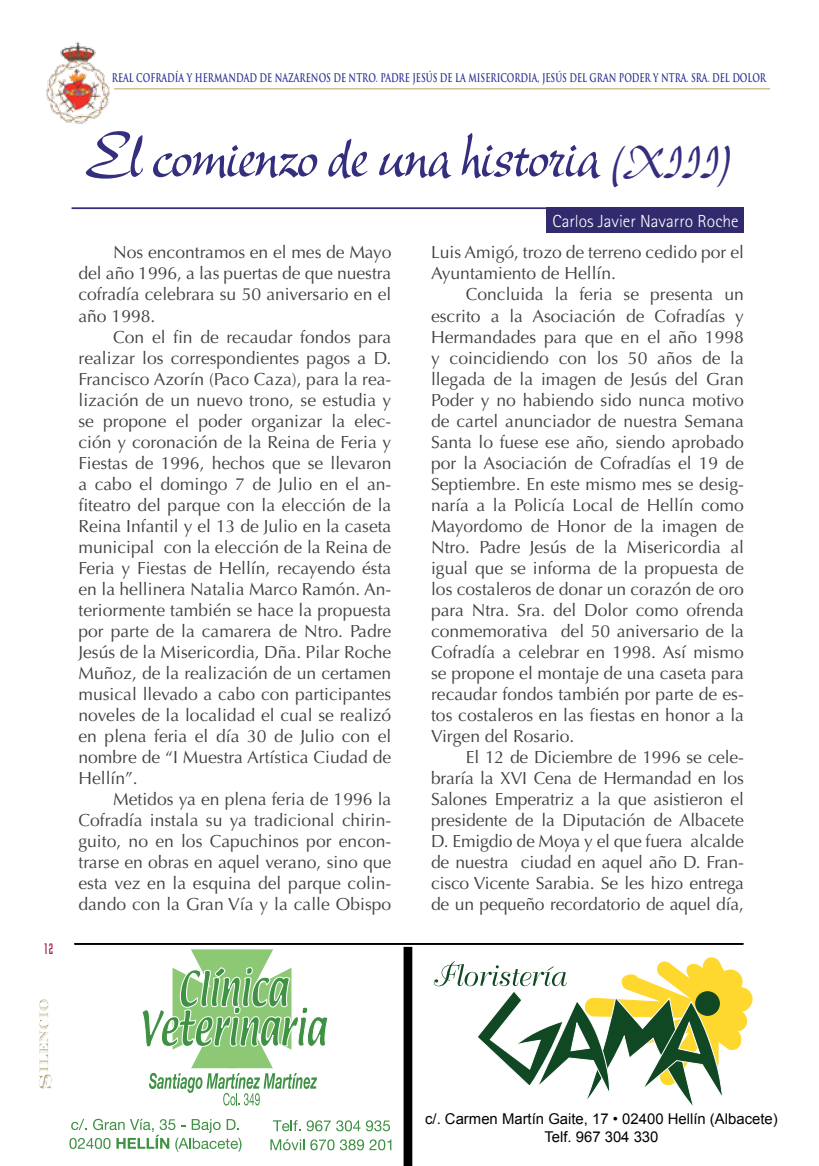
<style>
.page{position:relative;width:819px;height:1166px;background:#fff}
.page>*{position:absolute;margin:0;border:0;box-sizing:border-box;transform-origin:0 0}
.t1{font:70px "New Berolina";letter-spacing:-.03em;color:#342e7f;scale:.84 1}
.t2{font:17.5px/21px "Optima";color:#414042;text-align:justify}
.t3{font:300 17.5px "Rotis Sans Serif";color:#fff}
.t4{font:14.88px/17.8px "Arial";color:#000;text-align:center}
.t5{font:14.88px "Industria Solid A";color:#a31c41}
.t6{font:700 11.72px "Trajan";color:#2f3390;scale:.7 1}
.s1{font-size:47.6px}
</style>
<div class="page">
<img style="left:46px;top:41px;width:64px;height:83px">
<hr style="left:114px;top:88px;width:656px;height:1px;background:#b6a157">
<svg style="left:39px;top:999px;width:9px;height:12px"></svg>
<div style="left:403px;top:947px;width:9px;height:219px;background:#000"></div>
<hr style="left:74px;top:943px;width:669px;height:2px;background:#000">
<hr style="left:72px;top:207px;width:672px;height:2px;background:#342e7f">
<div style="left:546px;top:207px;width:198px;height:26px;background:#312b6e"></div>
<svg style="left:434px;top:957px;width:319px;height:149px"></svg>
<svg style="left:270px;top:1139px;width:34px;height:11px"></svg>
<svg style="left:310px;top:1139px;width:24px;height:11px"></svg>
<svg style="left:340px;top:1139px;width:51px;height:11px"></svg>
<svg style="left:273px;top:1120px;width:27px;height:11px"></svg>
<svg style="left:306px;top:1120px;width:54px;height:11px"></svg>
<svg style="left:366px;top:1120px;width:24px;height:11px"></svg>
<svg style="left:69px;top:1119px;width:172px;height:33px"></svg>
<svg style="left:142px;top:949px;width:186px;height:156px"></svg>
<p class="t5" style="left:44px;top:940px;width:10px">12</p>
<p class="t6" style="left:112px;top:70px;width:936px">REAL COFRADÍA Y HERMANDAD DE NAZARENOS DE NTRO. PADRE JESÚS DE LA MISERICORDIA, JESÚS DEL GRAN PODER Y NTRA. SRA. DEL DOLOR</p>
<h1 class="t1" style="left:84px;top:114px;width:774px">El comienzo de una historia <span class="s1">(XIII)</span></h1>
<p class="t2" style="left:78px;top:242px;width:314px;text-indent:35px">Nos encontramos en el mes de Mayo del año 1996, a las puertas de que nuestra cofradía celebrara su 50 aniversario en el año 1998.</p>
<p class="t2" style="left:78px;top:326px;width:314px;text-indent:35px">Con el fin de recaudar fondos para realizar los correspondientes pagos a D.<br>Francisco Azorín (Paco Caza), para la rea&shy;lización de un nuevo trono, se estudia y se propone el poder organizar la elec&shy;ción y coronación de la Reina de Feria y Fiestas de 1996, hechos que se llevaron a cabo el domingo 7 de Julio en el an&shy;fiteatro del parque con la elección de la Reina Infantil y el 13 de Julio en la caseta municipal con la elección de la Reina de Feria y Fiestas de Hellín, recayendo ésta en la hellinera Natalia Marco Ramón. An&shy;teriormente también se hace la propuesta por parte de la camarera de Ntro. Padre Jesús de la Misericordia, Dña. Pilar Roche Muñoz, de la realización de un certamen musical llevado a cabo con participantes noveles de la localidad el cual se realizó en plena feria el día 30 de Julio con el nombre de “I Muestra Artística Ciudad de Hellín”.</p>
<p class="t2" style="left:78px;top:788px;width:314px;text-indent:35px">Metidos ya en plena feria de 1996 la Cofradía instala su ya tradicional chirin&shy;guito, no en los Capuchinos por encon&shy;trarse en obras en aquel verano, sino que esta vez en la esquina del parque colin&shy;dando con la Gran Vía y la calle Obispo</p>
<p class="t3" style="left:552px;top:211px;width:187px">Carlos Javier Navarro Roche</p>
<p class="t2" style="left:431px;top:242px;width:314px">Luis Amigó, trozo de terreno cedido por el<br>Ayuntamiento de Hellín.</p>
<p class="t2" style="left:431px;top:284px;width:314px;text-indent:35px">Concluida la feria se presenta un escrito a la Asociación de Cofradías y Hermandades para que en el año 1998 y coincidiendo con los 50 años de la llegada de la imagen de Jesús del Gran Poder y no habiendo sido nunca motivo de cartel anunciador de nuestra Semana Santa lo fuese ese año, siendo aprobado por la Asociación de Cofradías el 19 de Septiembre. En este mismo mes se desig&shy;naría a la Policía Local de Hellín como Mayordomo de Honor de la imagen de Ntro. Padre Jesús de la Misericordia al igual que se informa de la propuesta de los costaleros de donar un corazón de oro para Ntra. Sra. del Dolor como ofrenda conmemorativa del 50 aniversario de la Cofradía a celebrar en 1998. Así mismo se propone el montaje de una caseta para recaudar fondos también por parte de es&shy;tos costaleros en las fiestas en honor a la Virgen del Rosario.</p>
<p class="t2" style="left:431px;top:746px;width:314px;text-indent:35px">El 12 de Diciembre de 1996 se cele&shy;braría la XVI Cena de Hermandad en los Salones Emperatriz a la que asistieron el presidente de la Diputación de Albacete D. Emigdio de Moya y el que fuera alcalde de nuestra ciudad en aquel año D. Fran&shy;cisco Vicente Sarabia. Se les hizo entrega de un pequeño recordatorio de aquel día,</p>
<p class="t4" style="left:425px;top:1110px;width:354px">c/. Carmen Martín Gaite, 17 • 02400 Hellín (Albacete)<br>Telf. 967 304 330</p>
</div>
